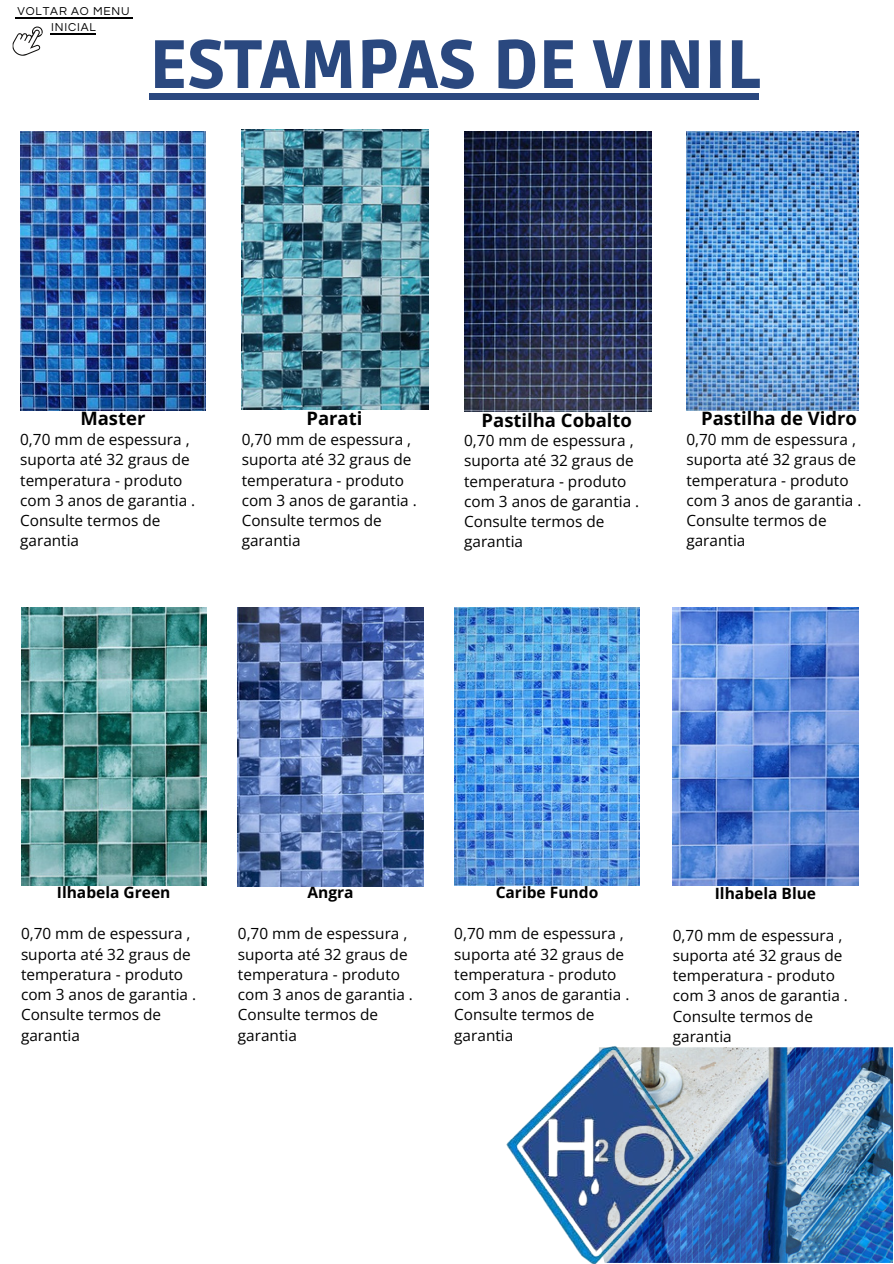
<style>
.page{position:relative;width:894px;height:1264px;background:#fff}
.page>*{position:absolute;margin:0;border:0;box-sizing:border-box;transform-origin:0 0}
.t1{font:900 67.8px "Ruda";color:#2a487f}
.t2{font:700 18.45px "Open Sans";color:#000}
.t3{font:700 15.6px "Open Sans";color:#000}
.t4{font:15.3px/20.2px "Open Sans";color:#000}
.t5{font:11.85px/15.8px "Questrial";letter-spacing:.07em;color:#000;text-align:center}
</style>
<div class="page">
<img style="left:722px;top:1047px;width:170px;height:215px">
<img style="left:506px;top:1046px;width:216px;height:217px">
<img style="left:20px;top:131px;width:186px;height:279px">
<img style="left:242px;top:129px;width:186px;height:280px">
<img style="left:464px;top:131px;width:187px;height:280px">
<img style="left:686px;top:131px;width:172px;height:279px">
<img style="left:21px;top:607px;width:186px;height:278px">
<img style="left:238px;top:607px;width:185px;height:279px">
<img style="left:455px;top:607px;width:184px;height:278px">
<img style="left:672px;top:607px;width:186px;height:278px">
<hr style="left:16px;top:17px;width:113px;height:1px;background:#000">
<hr style="left:50px;top:34px;width:46px;height:1px;background:#000">
<svg style="left:13px;top:27px;width:30px;height:29px"></svg>
<div style="left:149px;top:93px;width:610px;height:7px;background:#2a487f"></div>
<p class="t5" style="left:17px;top:4px;width:114px">VOLTAR AO MENU<br>INICIAL</p>
<h1 class="t1" style="left:149px;top:25px;width:611px">ESTAMPAS DE VINIL</h1>
<p class="t2" style="left:80px;top:405px;width:67px">Master</p>
<p class="t2" style="left:306px;top:405px;width:57px">Parati</p>
<p class="t2" style="left:481px;top:407px;width:152px">Pastilha Cobalto</p>
<p class="t2" style="left:701px;top:405px;width:157px">Pastilha de Vidro</p>
<p class="t4" style="left:20px;top:429px;width:176px">0,70 mm de espessura , suporta até 32 graus de temperatura - produto com 3 anos de garantia .<br>Consulte termos de garantia</p>
<p class="t4" style="left:242px;top:429px;width:176px">0,70 mm de espessura , suporta até 32 graus de temperatura - produto com 3 anos de garantia .<br>Consulte termos de garantia</p>
<p class="t4" style="left:464px;top:430px;width:176px">0,70 mm de espessura , suporta até 32 graus de temperatura - produto com 3 anos de garantia .<br>Consulte termos de garantia</p>
<p class="t4" style="left:686px;top:429px;width:176px">0,70 mm de espessura , suporta até 32 graus de temperatura - produto com 3 anos de garantia .<br>Consulte termos de garantia</p>
<p class="t3" style="left:57px;top:880px;width:115px">Ilhabela Green</p>
<p class="t3" style="left:307px;top:880px;width:48px">Angra</p>
<p class="t3" style="left:495px;top:880px;width:104px">Caribe Fundo</p>
<p class="t3" style="left:714px;top:882px;width:103px">Ilhabela Blue</p>
<p class="t4" style="left:21px;top:923px;width:176px">0,70 mm de espessura , suporta até 32 graus de temperatura - produto com 3 anos de garantia .<br>Consulte termos de garantia</p>
<p class="t4" style="left:238px;top:923px;width:176px">0,70 mm de espessura , suporta até 32 graus de temperatura - produto com 3 anos de garantia .<br>Consulte termos de garantia</p>
<p class="t4" style="left:454px;top:923px;width:176px">0,70 mm de espessura , suporta até 32 graus de temperatura - produto com 3 anos de garantia .<br>Consulte termos de garantia</p>
<p class="t4" style="left:672px;top:924px;width:176px">0,70 mm de espessura , suporta até 32 graus de temperatura - produto com 3 anos de garantia .<br>Consulte termos de garantia</p>
</div>
